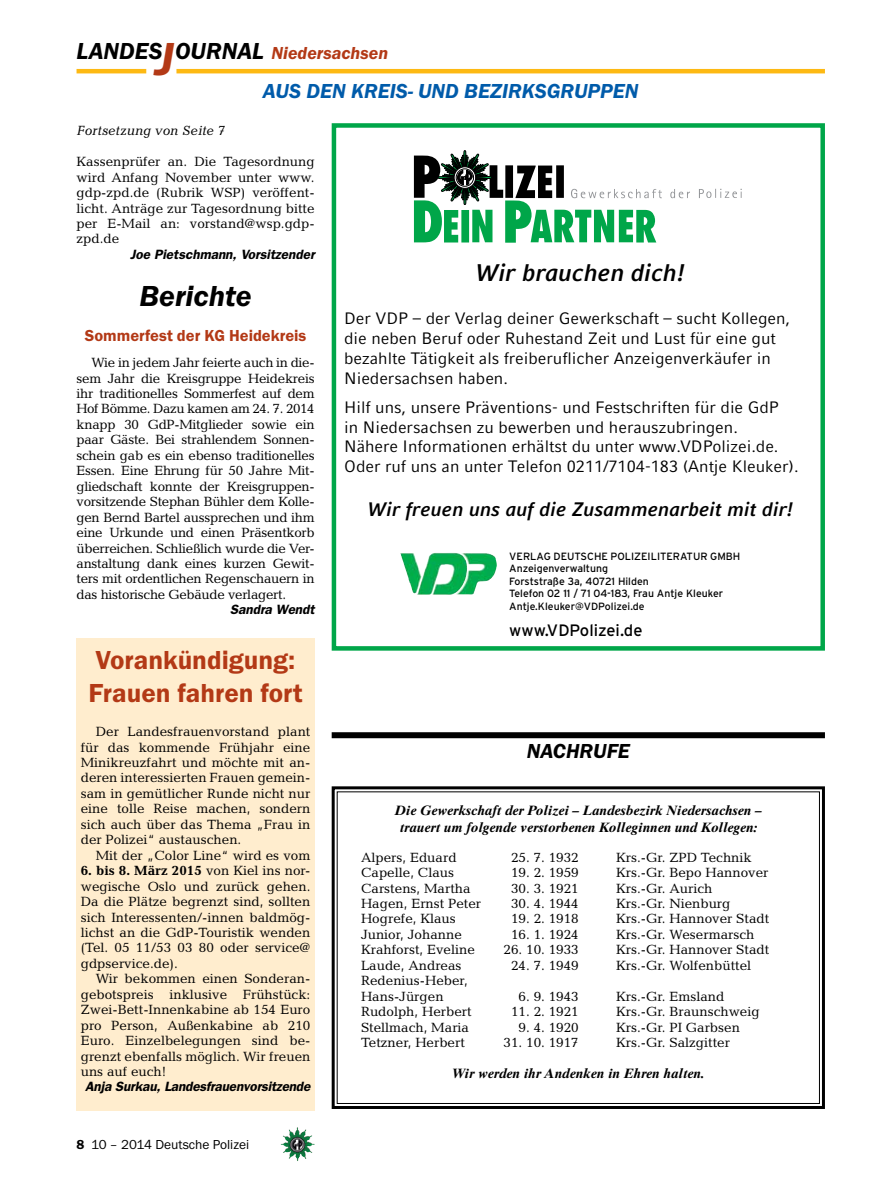
<style>
.page{position:relative;width:893px;height:1191px;background:#fff}
.page>*{position:absolute;margin:0;border:0;box-sizing:border-box;transform-origin:0 0}
.t1{font:italic 600 30px "Franklin Gothic Itc T";color:#000}
.t2{font:600 27px/33px "Franklin Gothic Itc T";color:#b33916}
.t3{font:italic 700 24px "Compatil Fact LT";color:#000}
.t4{font:italic 600 21px "Franklin Gothic Itc T";color:#005baa}
.t5{font:italic 600 21px "Franklin Gothic Itc T";color:#000}
.t6{font:italic 700 19.5px "Compatil Fact LT";color:#000}
.t7{font:italic 600 18px "Franklin Gothic Itc T";color:#b33916}
.t8{font:16.5px/19.8px "Compatil Fact LT";color:#000}
.t9{font:600 16.5px "Franklin Gothic Itc T";color:#b33916}
.t10{font:16.5px "Interstate";color:#000}
.t11{font:13.5px/15.5px "Candida";color:#000;text-align:justify}
.t12{font:italic 700 13.5px/16.5px "Times Ten";color:#000;text-align:center}
.t13{font:italic 600 13.5px "Franklin Gothic";letter-spacing:-.01em;color:#000}
.t14{font:13.5px "Franklin Gothic Itc T";color:#000}
.t15{font:italic 13.5px "Candida";color:#000}
.t16{font:10.5px/12.6px "Interstate";color:#000}
.s1{font-size:24px;color:#000}
.s2{font-size:48px}
.s3{font-weight:700}
.s4{font-weight:600}
</style>
<div class="page">
<hr style="left:77px;top:69px;width:69px;height:4px;background:#fdb913">
<hr style="left:176px;top:69px;width:649px;height:4px;background:#fdb913">
<img style="left:281px;top:1128px;width:16px;height:24px">
<div style="left:332px;top:123px;width:493px;height:527px;border:4px solid #00a649"></div>
<svg style="left:414px;top:150px;width:328px;height:93px"></svg>
<img style="left:417px;top:553px;width:80px;height:42px">
<svg style="left:331px;top:786px;width:494px;height:323px"></svg>
<div style="left:337px;top:791px;width:483px;height:313px;border:1px solid #000"></div>
<div style="left:332px;top:732px;width:493px;height:6px;background:#000"></div>
<div style="left:77px;top:638px;width:238px;height:472px;background:#ffedce"></div>
<h3 class="t7" style="left:77px;top:42px;width:313px"><span class="s1">LANDES</span><span class="s2">J</span><span class="s1">OURNAL</span> NIEDERSACHSEN</h3>
<p class="t15" style="left:77px;top:123px;width:150px">Fortsetzung von Seite 7</p>
<h3 class="t4" style="left:263px;top:79px;width:58px">AUS DEN</h3>
<h3 class="t4" style="left:351px;top:79px;width:82px">KREIS- UND</h3>
<h3 class="t4" style="left:464px;top:79px;width:85px">BEZIRKSGRUPPEN</h3>
<p class="t11" style="left:77px;top:154px;width:240px">Kassenprüfer an. Die Tagesordnung wird Anfang November unter www. gdp-zpd.de (Rubrik WSP) veröffent&shy;licht. Anträge zur Tagesordnung bitte per E-Mail an: vorstand@wsp.gdp&shy;zpd.de</p>
<p class="t13" style="left:130px;top:246px;width:186px">Joe Pietschmann, Vorsitzender</p>
<h1 class="t1" style="left:140px;top:279px;width:113px">BERICHTE</h1>
<p class="t9" style="left:85px;top:326px;width:223px">Sommerfest der KG Heidekreis</p>
<p class="t11" style="left:77px;top:355px;width:240px;text-indent:15px">Wie in jedem Jahr feierte auch in die&shy;sem Jahr die Kreisgruppe Heidekreis ihr traditionelles Sommerfest auf dem Hof Bömme. Dazu kamen am 24. 7. 2014 knapp 30 GdP-Mitglieder sowie ein paar Gäste. Bei strahlendem Sonnen&shy;schein gab es ein ebenso traditionelles Essen. Eine Ehrung für 50 Jahre Mit&shy;gliedschaft konnte der Kreisgruppen&shy;vorsitzende Stephan Bühler dem Kolle&shy;gen Bernd Bartel aussprechen und ihm eine Urkunde und einen Präsentkorb überreichen. Schließlich wurde die Ver&shy;anstaltung dank eines kurzen Gewit&shy;ters mit ordentlichen Regenschauern in das historische Gebäude verlagert.</p>
<p class="t13" style="left:230px;top:602px;width:86px">Sandra Wendt</p>
<h2 class="t2" style="left:88px;top:643px;width:216px">Vorankündigung:<br>Frauen fahren fort</h2>
<p class="t11" style="left:81px;top:724px;width:231px;text-indent:15px">Der Landesfrauenvorstand plant für das kommende Frühjahr eine Minikreuzfahrt und möchte mit an&shy;deren interessierten Frauen gemein&shy;sam in gemütlicher Runde nicht nur eine tolle Reise machen, sondern sich auch über das Thema „Frau in der Polizei“ austauschen.</p>
<p class="t11" style="left:96px;top:847px;width:216px">Mit der „Color Line“ wird es vom</p>
<p class="t11" style="left:81px;top:863px;width:231px"><span class="s3">6. bis 8. März 2015</span> von Kiel ins nor&shy;wegische Oslo und zurück gehen.<br>Da die Plätze begrenzt sind, sollten sich Interessenten/-innen baldmög&shy;lichst an die GdP-Touristik wenden (Tel. 05 11/53 03 80 oder service@ gdpservice.de).</p>
<p class="t11" style="left:81px;top:971px;width:231px;text-indent:15px">Wir bekommen einen Sonderan&shy;gebotspreis inklusive Frühstück:<br>Zwei-Bett-Innenkabine ab 154 Euro pro Person, Außenkabine ab 210<br>Euro. Einzelbelegungen sind be&shy;grenzt ebenfalls möglich. Wir freuen uns auf euch!</p>
<p class="t13" style="left:85px;top:1078px;width:227px">Anja Surkau, Landesfrauenvorsitzende</p>
<p class="t14" style="left:77px;top:1136px;width:174px"><span class="s4">8</span> 10 – 2014 Deutsche Polizei</p>
<h3 class="t3" style="left:476px;top:259px;width:210px">Wir brauchen dich!</h3>
<p class="t8" style="left:344px;top:309px;width:448px">Der VDP – der Verlag deiner Gewerkschaft – sucht Kollegen, die neben Beruf oder Ruhestand Zeit und Lust für eine gut bezahlte Tätigkeit als freiberuflicher Anzeigenverkäufer in Niedersachsen haben.</p>
<p class="t8" style="left:344px;top:397px;width:456px">Hilf uns, unsere Präventions- und Festschriften für die GdP<br>in Niedersachsen zu bewerben und herauszubringen.<br>Nähere Informationen erhältst du unter www.VDPolizei.de.<br>Oder ruf uns an unter Telefon 0211/7104-183 (Antje Kleuker).</p>
<h3 class="t6" style="left:368px;top:497px;width:427px">Wir freuen uns auf die Zusammenarbeit mit dir!</h3>
<p class="t16" style="left:509px;top:549px;width:233px">VERLAG DEUTSCHE POLIZEILITERATUR GMBH Anzeigenverwaltung<br>Forststraße 3a, 40721 Hilden<br>Telefon 02 11 / 71 04-183, Frau Antje Kleuker Antje.Kleuker@VDPolizei.de</p>
<p class="t10" style="left:509px;top:620px;width:135px">www.VDPolizei.de</p>
<h3 class="t5" style="left:527px;top:739px;width:28px">NACHRUFE</h3>
<p class="t12" style="left:395px;top:802px;width:369px">Die Gewerkschaft der Polizei – Landesbezirk Niedersachsen – trauert um folgende verstorbenen Kolleginnen und Kollegen:</p>
<p class="t11" style="left:361px;top:849px;width:97px">Alpers, Eduard</p>
<p class="t11" style="left:511px;top:849px;width:69px">25. 7. 1932</p>
<p class="t11" style="left:616px;top:849px;width:137px">Krs.-Gr. ZPD Technik</p>
<p class="t11" style="left:361px;top:865px;width:95px">Capelle, Claus</p>
<p class="t11" style="left:511px;top:865px;width:69px">19. 2. 1959</p>
<p class="t11" style="left:616px;top:865px;width:154px">Krs.-Gr. Bepo Hannover</p>
<p class="t11" style="left:361px;top:880px;width:111px">Carstens, Martha</p>
<p class="t11" style="left:511px;top:880px;width:69px">30. 3. 1921</p>
<p class="t11" style="left:616px;top:880px;width:98px">Krs.-Gr. Aurich</p>
<p class="t11" style="left:361px;top:895px;width:122px">Hagen, Ernst Peter</p>
<p class="t11" style="left:511px;top:895px;width:69px">30. 4. 1944</p>
<p class="t11" style="left:616px;top:895px;width:116px">Krs.-Gr. Nienburg</p>
<p class="t11" style="left:361px;top:911px;width:96px">Hogrefe, Klaus</p>
<p class="t11" style="left:511px;top:911px;width:69px">19. 2. 1918</p>
<p class="t11" style="left:616px;top:911px;width:155px">Krs.-Gr. Hannover Stadt</p>
<p class="t11" style="left:361px;top:926px;width:102px">Junior, Johanne</p>
<p class="t11" style="left:511px;top:926px;width:69px">16. 1. 1924</p>
<p class="t11" style="left:616px;top:926px;width:140px">Krs.-Gr. Wesermarsch</p>
<p class="t11" style="left:361px;top:942px;width:115px">Krahforst, Eveline</p>
<p class="t11" style="left:504px;top:942px;width:77px">26. 10. 1933</p>
<p class="t11" style="left:616px;top:942px;width:155px">Krs.-Gr. Hannover Stadt</p>
<p class="t11" style="left:361px;top:957px;width:102px">Laude, Andreas</p>
<p class="t11" style="left:511px;top:957px;width:69px">24. 7. 1949</p>
<p class="t11" style="left:616px;top:957px;width:137px">Krs.-Gr. Wolfenbüttel</p>
<p class="t11" style="left:361px;top:973px;width:108px">Redenius-Heber,<br>Hans-Jürgen</p>
<p class="t11" style="left:519px;top:988px;width:62px">6. 9. 1943</p>
<p class="t11" style="left:616px;top:988px;width:110px">Krs.-Gr. Emsland</p>
<p class="t11" style="left:361px;top:1004px;width:112px">Rudolph, Herbert</p>
<p class="t11" style="left:511px;top:1004px;width:69px">11. 2. 1921</p>
<p class="t11" style="left:616px;top:1004px;width:145px">Krs.-Gr. Braunschweig</p>
<p class="t11" style="left:361px;top:1019px;width:110px">Stellmach, Maria</p>
<p class="t11" style="left:519px;top:1019px;width:62px">9. 4. 1920</p>
<p class="t11" style="left:616px;top:1019px;width:125px">Krs.-Gr. PI Garbsen</p>
<p class="t11" style="left:361px;top:1034px;width:105px">Tetzner, Herbert</p>
<p class="t11" style="left:504px;top:1034px;width:77px">31. 10. 1917</p>
<p class="t11" style="left:616px;top:1034px;width:115px">Krs.-Gr. Salzgitter</p>
<p class="t12" style="left:452px;top:1064px;width:254px">Wir werden ihr Andenken in Ehren halten.</p>
</div>
